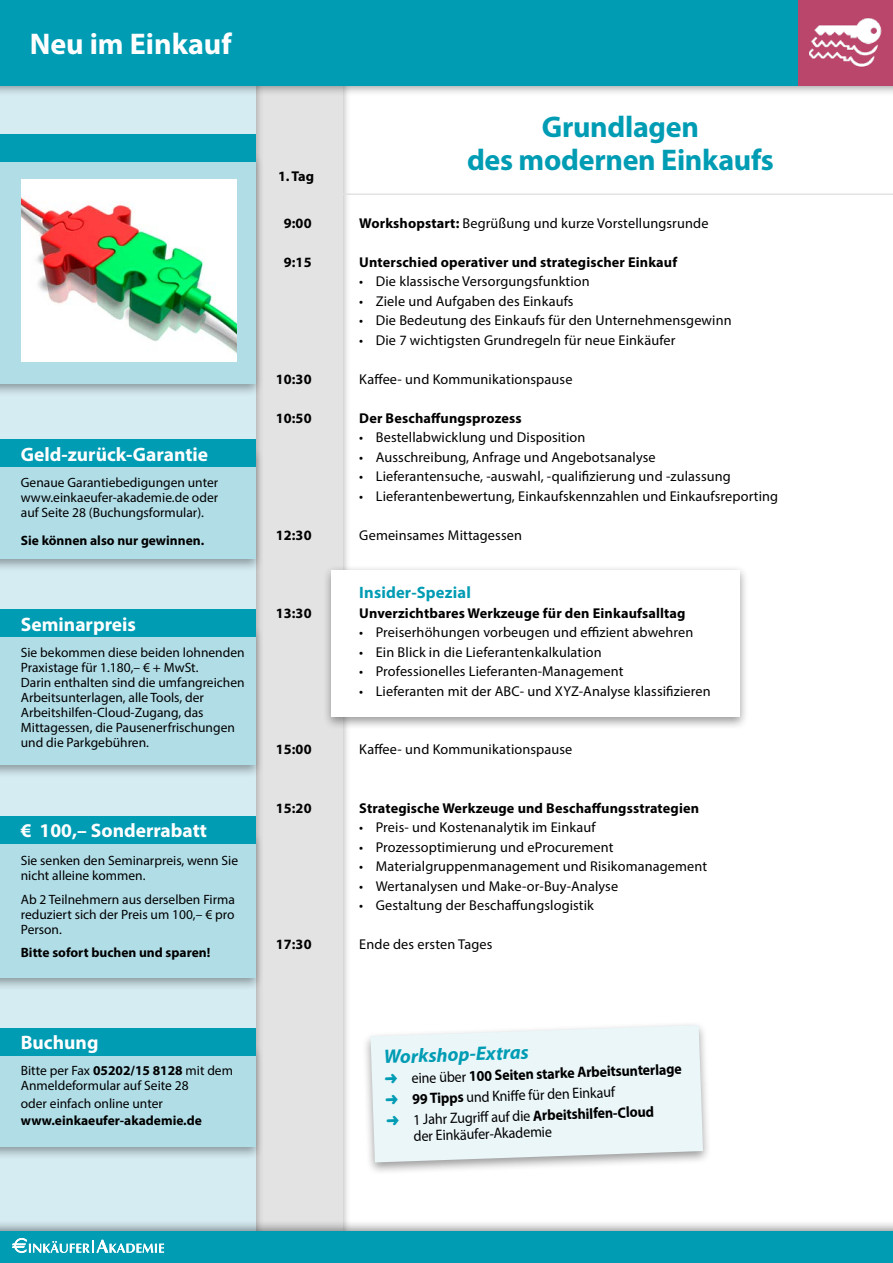
<style>
.page{position:relative;width:893px;height:1263px;background:#fff}
.page>*{position:absolute;margin:0;border:0;box-sizing:border-box;transform-origin:0 0}
.t1{font:700 30px/33px "Myriad Pro";letter-spacing:-.01em;color:#009cb4;text-align:center}
.t2{font:700 30px "Myriad Pro";color:#fff}
.t3{font:700 19.5px "Myriad Pro";color:#fff}
.t4{font:italic 700 19.5px "Myriad Pro";color:#009cb4}
.t5{font:700 16.5px "Myriad Pro";letter-spacing:.01em;color:#009cb4}
.t6{font:15px/16.5px "Myriad Pro";color:#000;scale:.94 1}
.t7{font:700 15px "Myriad Pro";color:#000;scale:.94 1}
.t8{font:14.25px "Myriad Pro";letter-spacing:.01em;color:#000}
.t9{font:700 14.25px "Myriad Pro";letter-spacing:.01em;color:#000}
.t10{font:13.5px/15px "Myriad Pro";color:#000}
.t11{font:700 13.5px "Myriad Pro";color:#000}
.s1{font-weight:700}
.s2{font-weight:400}
</style>
<div class="page">
<div style="left:78px;top:0;width:273px;height:1263px;background:#000;opacity:.4"></div>
<div style="left:87px;top:0;width:255px;height:1263px;background:#e3e3e3"></div>
<div style="left:0;top:0;width:255px;height:1263px;background:#d5ecf2"></div>
<hr style="left:323px;top:193px;width:570px;height:2px;background:#e3e3e3">
<div style="left:0;top:446px;width:264px;height:126px;background:#000;opacity:.35"></div>
<div style="left:0;top:450px;width:255px;height:109px;background:#b1dde7"></div>
<div style="left:0;top:439px;width:255px;height:27px;background:#009cb4"></div>
<div style="left:0;top:831px;width:264px;height:160px;background:#000;opacity:.35"></div>
<div style="left:0;top:836px;width:255px;height:142px;background:#b1dde7"></div>
<div style="left:0;top:816px;width:255px;height:27px;background:#009cb4"></div>
<div style="left:0;top:625px;width:264px;height:153px;background:#000;opacity:.35"></div>
<div style="left:0;top:629px;width:255px;height:136px;background:#b1dde7"></div>
<div style="left:0;top:610px;width:255px;height:27px;background:#009cb4"></div>
<div style="left:0;top:1043px;width:264px;height:118px;background:#000;opacity:.35"></div>
<div style="left:0;top:1048px;width:255px;height:99px;background:#b1dde7"></div>
<div style="left:0;top:1029px;width:255px;height:27px;background:#009cb4"></div>
<div style="left:0;top:151px;width:264px;height:246px;background:#000;opacity:.35"></div>
<div style="left:0;top:156px;width:255px;height:228px;background:#b1dde7"></div>
<div style="left:0;top:134px;width:255px;height:27px;background:#009cb4"></div>
<img style="left:21px;top:180px;width:215px;height:181px">
<div style="left:0;top:1219px;width:893px;height:44px;background:#000;opacity:.4"></div>
<div style="left:0;top:1231px;width:893px;height:32px;background:#009cb4"></div>
<div style="left:0;top:0;width:893px;height:97px;background:#000;opacity:.4"></div>
<div style="left:0;top:0;width:893px;height:85px;background:#009cb4"></div>
<svg style="left:12px;top:1238px;width:152px;height:15px"></svg>
<div style="left:361px;top:1020px;width:351px;height:156px;background:#000;opacity:.4"></div>
<svg style="left:370px;top:1025px;width:333px;height:137px;fill:#ebf6f9"></svg>
<div style="left:323px;top:565px;width:426px;height:165px;background:#000;opacity:.4"></div>
<div style="left:332px;top:570px;width:408px;height:146px;background:#fff"></div>
<div style="left:798px;top:0;width:95px;height:85px;background:#ba466c"></div>
<img style="left:810px;top:18px;width:72px;height:49px">
<svg style="left:385px;top:1074px;width:12px;height:10px"></svg>
<svg style="left:386px;top:1094px;width:12px;height:10px"></svg>
<svg style="left:386px;top:1115px;width:13px;height:10px"></svg>
<h1 class="t2" style="left:30px;top:25px;width:203px">Neu im Einkauf</h1>
<h2 class="t3" style="left:21px;top:441px;width:189px">Geld-zurück-Garantie</h2>
<p class="t10" style="left:21px;top:475px;width:199px;text-align:justify">Genaue Garantiebedigungen unter www.einkaeufer-akademie.de oder auf Seite 28 (Buchungsformular).</p>
<p class="t11" style="left:21px;top:531px;width:185px">Sie können also nur gewinnen.</p>
<h2 class="t3" style="left:21px;top:611px;width:117px">Seminarpreis</h2>
<p class="t10" style="left:21px;top:644px;width:225px">Sie bekommen diese beiden lohnenden Praxistage für 1.180,– € + MwSt.<br>Darin enthalten sind die umfangreichen Arbeitsunterlagen, alle Tools, der Arbeitshilfen-Cloud-Zugang, das Mittagessen, die Pausenerfrischungen und die Parkgebühren.</p>
<h2 class="t3" style="left:21px;top:818px;width:188px">€ 100,– Sonderrabatt</h2>
<p class="t10" style="left:21px;top:853px;width:219px">Sie senken den Seminarpreis, wenn Sie nicht alleine kommen.</p>
<p class="t10" style="left:21px;top:891px;width:216px;text-align:justify">Ab 2 Teilnehmern aus derselben Firma reduziert sich der Preis um 100,– € pro Person.</p>
<p class="t11" style="left:21px;top:944px;width:191px">Bitte sofort buchen und sparen!</p>
<h2 class="t3" style="left:21px;top:1030px;width:79px">Buchung</h2>
<p class="t10" style="left:21px;top:1063px;width:214px">Bitte per Fax <span class="s1">05202/15 8128</span> mit dem<br>Anmeldeformular auf Seite 28</p>
<p class="t10" style="left:21px;top:1095px;width:144px">oder einfach online unter</p>
<p class="t11" style="left:21px;top:1111px;width:183px">www.einkaeufer-akademie.de</p>
<h1 class="t1" style="left:467px;top:110px;width:308px">Grundlagen<br>des modernen Einkaufs</h1>
<p class="t9" style="left:278px;top:167px;width:37px">1. Tag</p>
<p class="t9" style="left:284px;top:214px;width:29px">9:00</p>
<p class="t8" style="left:359px;top:214px;width:351px"><span class="s1">Workshopstart:</span> Begrüßung und kurze Vorstellungsrunde</p>
<p class="t9" style="left:284px;top:253px;width:29px">9:15</p>
<p class="t9" style="left:359px;top:253px;width:319px">Unterschied operativer und strategischer Einkauf</p>
<p class="t8" style="left:359px;top:273px;width:232px">• Die klassische Versorgungsfunktion</p>
<p class="t8" style="left:359px;top:292px;width:216px">• Ziele und Aufgaben des Einkaufs</p>
<p class="t8" style="left:359px;top:312px;width:374px">• Die Bedeutung des Einkaufs für den Unternehmensgewinn</p>
<p class="t8" style="left:359px;top:331px;width:318px">• Die 7 wichtigsten Grundregeln für neue Einkäufer</p>
<p class="t9" style="left:276px;top:370px;width:37px">10:30</p>
<p class="t8" style="left:359px;top:370px;width:215px">Kaffee- und Kommunikationspause</p>
<p class="t9" style="left:276px;top:409px;width:37px">10:50</p>
<p class="t9" style="left:359px;top:409px;width:164px">Der Beschaffungsprozess</p>
<p class="t8" style="left:359px;top:429px;width:228px">• Bestellabwicklung und Disposition</p>
<p class="t8" style="left:359px;top:448px;width:298px">• Ausschreibung, Anfrage und Angebotsanalyse</p>
<p class="t8" style="left:359px;top:468px;width:373px">• Lieferantensuche, -auswahl, -qualifizierung und -zulassung</p>
<p class="t8" style="left:359px;top:487px;width:420px">• Lieferantenbewertung, Einkaufskennzahlen und Einkaufsreporting</p>
<p class="t9" style="left:276px;top:526px;width:37px">12:30</p>
<p class="t8" style="left:359px;top:526px;width:164px">Gemeinsames Mittagessen</p>
<p class="t5" style="left:359px;top:582px;width:113px">Insider-Spezial</p>
<p class="t9" style="left:276px;top:604px;width:37px">13:30</p>
<p class="t9" style="left:359px;top:604px;width:328px">Unverzichtbares Werkzeuge für den Einkaufsalltag</p>
<p class="t8" style="left:359px;top:624px;width:336px">• Preiserhöhungen vorbeugen und effizient abwehren</p>
<p class="t8" style="left:359px;top:643px;width:244px">• Ein Blick in die Lieferantenkalkulation</p>
<p class="t8" style="left:359px;top:663px;width:266px">• Professionelles Lieferanten-Management</p>
<p class="t8" style="left:359px;top:682px;width:353px">• Lieferanten mit der ABC- und XYZ-Analyse klassifizieren</p>
<p class="t9" style="left:276px;top:740px;width:37px">15:00</p>
<p class="t8" style="left:359px;top:741px;width:215px">Kaffee- und Kommunikationspause</p>
<p class="t9" style="left:276px;top:799px;width:37px">15:20</p>
<p class="t9" style="left:359px;top:799px;width:341px">Strategische Werkzeuge und Beschaffungsstrategien</p>
<p class="t8" style="left:359px;top:819px;width:238px">• Preis- und Kostenanalytik im Einkauf</p>
<p class="t8" style="left:359px;top:838px;width:256px">• Prozessoptimierung und eProcurement</p>
<p class="t8" style="left:359px;top:858px;width:349px">• Materialgruppenmanagement und Risikomanagement</p>
<p class="t8" style="left:359px;top:877px;width:260px">• Wertanalysen und Make-or-Buy-Analyse</p>
<p class="t8" style="left:359px;top:897px;width:236px">• Gestaltung der Beschaffungslogistik</p>
<p class="t9" style="left:276px;top:935px;width:37px">17:30</p>
<p class="t8" style="left:359px;top:936px;width:135px">Ende des ersten Tages</p>
<h2 class="t4" style="left:383px;top:1044px;width:146px;rotate:-2deg">Workshop-Extras</h2>
<p class="t7" style="left:411px;top:1068px;width:289px;rotate:-2deg"><span class="s2">eine über</span> 100 Seiten starke Arbeitsunterlage</p>
<p class="t6" style="left:412px;top:1090px;width:217px;rotate:-2deg"><span class="s1">99 Tipps</span> und Kniff e für den Einkauf</p>
<p class="t6" style="left:413px;top:1111px;width:258px;rotate:-2deg">1 Jahr Zugriff auf die <span class="s1">Arbeitshilfen-Cloud </span>der Einkäufer-Akademie</p>
</div>
